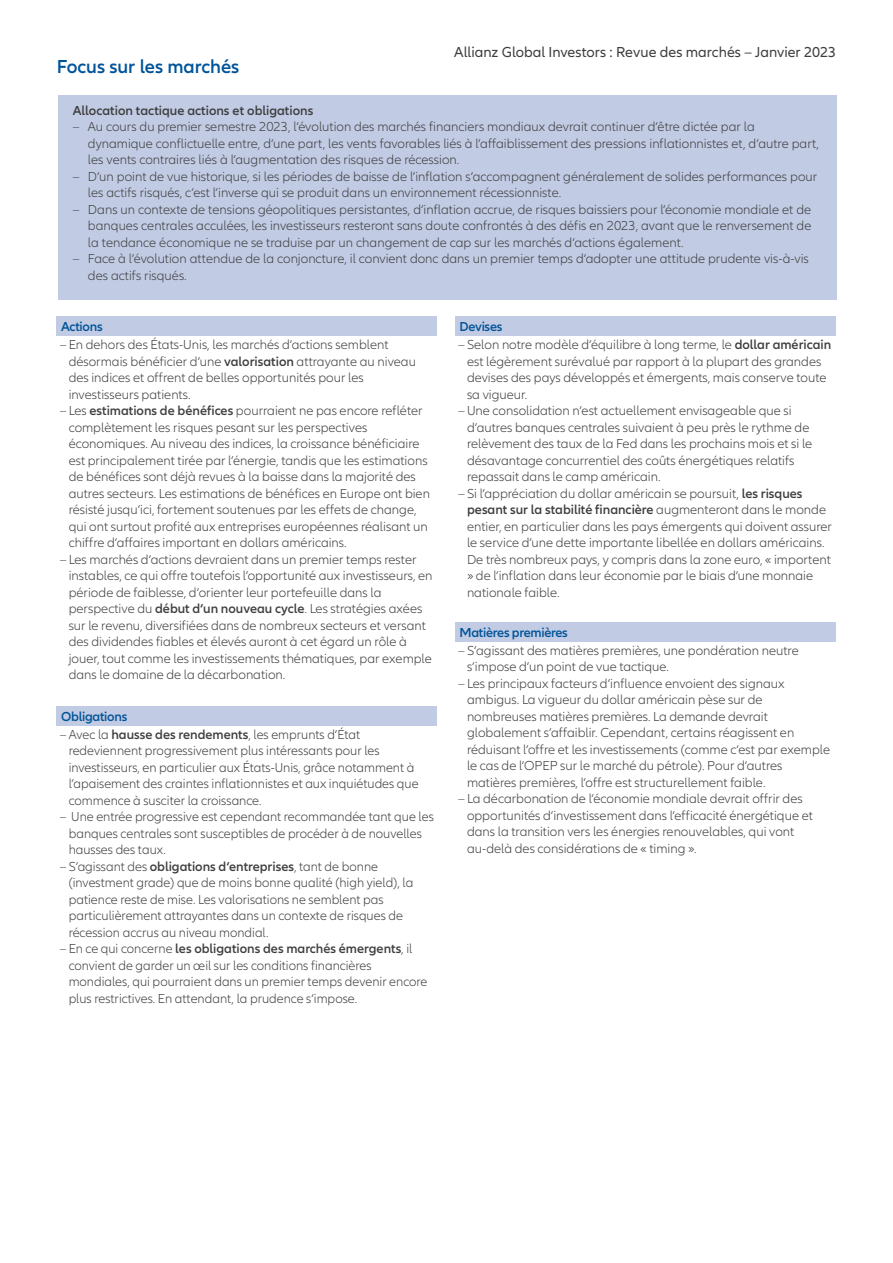
<style>
.page{position:relative;width:893px;height:1263px;background:#fff}
.page>*{position:absolute;margin:0;border:0;box-sizing:border-box;transform-origin:0 0}
.Copy_Highlight{font:600 19.5px "Allianz Neo";letter-spacing:-.005em;color:#015399}
.Pagina{font:15px "Allianz Neo";color:#3e3e3f}
.t1{font:300 13.5px/16.5px "Allianz Neo";color:#3e3e3f}
._03_KMBCMM_Body_styl{font:600 13.5px "Allianz Neo";letter-spacing:-.02em;color:#015399}
.Subheadline_10pt{font:600 13.5px "Allianz Neo";color:#3e3e3f}
.s1{font-weight:600}
</style>
<div class="page">
<div style="left:58px;top:95px;width:778px;height:204px;background:#c1cbe3"></div>
<div style="left:57px;top:316px;width:380px;height:20px;background:#c1cbe3"></div>
<div style="left:57px;top:706px;width:380px;height:19px;background:#c1cbe3"></div>
<div style="left:455px;top:316px;width:381px;height:20px;background:#c1cbe3"></div>
<div style="left:455px;top:622px;width:381px;height:19px;background:#c1cbe3"></div>
<p class="Pagina" style="left:454px;top:43px;width:383px">Allianz Global Investors : Revue des marchés – Janvier 2023</p>
<p class="Copy_Highlight" style="left:57px;top:55px;width:184px">Focus sur les marchés</p>
<p class="Subheadline_10pt" style="left:73px;top:102px;width:242px">Allocation tactique actions et obligations</p>
<p class="t1" style="left:88px;top:119px;width:733px;text-indent:-15px">– Au cours du premier semestre 2023, l‘évolution des marchés financiers mondiaux devrait continuer d‘être dictée par la dynamique conflictuelle entre, d‘une part, les vents favorables liés à l‘affaiblissement des pressions inflationnistes et, d‘autre part, les vents contraires liés à l‘augmentation des risques de récession.</p>
<p class="t1" style="left:88px;top:168px;width:731px;text-indent:-15px">– D‘un point de vue historique, si les périodes de baisse de l‘inflation s‘accompagnent généralement de solides performances pour les actifs risqués, c‘est l‘inverse qui se produit dans un environnement récessionniste.</p>
<p class="t1" style="left:88px;top:201px;width:725px;text-align:justify;text-indent:-15px">– Dans un contexte de tensions géopolitiques persistantes, d‘inflation accrue, de risques baissiers pour l‘économie mondiale et de banques centrales acculées, les investisseurs resteront sans doute confrontés à des défis en 2023, avant que le renversement de la tendance économique ne se traduise par un changement de cap sur les marchés d‘actions également.</p>
<p class="t1" style="left:88px;top:251px;width:722px;text-indent:-15px">– Face à l‘évolution attendue de la conjoncture, il convient donc dans un premier temps d‘adopter une attitude prudente vis-à-vis des actifs risqués.</p>
<p class="_03_KMBCMM_Body_styl" style="left:61px;top:319px;width:43px">Actions</p>
<p class="t1" style="left:69px;top:337px;width:349px;text-indent:-9px">– En dehors des États-Unis, les marchés d‘actions semblent désormais bénéficier d‘une <span class="s1">valorisation</span> attrayante au niveau des indices et offrent de belles opportunités pour les investisseurs patients.</p>
<p class="t1" style="left:69px;top:403px;width:363px;text-indent:-9px">– Les <span class="s1">estimations de bénéfices</span> pourraient ne pas encore refléter complètement les risques pesant sur les perspectives économiques. Au niveau des indices, la croissance bénéficiaire est principalement tirée par l‘énergie, tandis que les estimations de bénéfices sont déjà revues à la baisse dans la majorité des autres secteurs. Les estimations de bénéfices en Europe ont bien résisté jusqu‘ici, fortement soutenues par les effets de change, qui ont surtout profité aux entreprises européennes réalisant un chiffre d‘affaires important en dollars américains.</p>
<p class="t1" style="left:69px;top:551px;width:365px;text-indent:-9px">– Les marchés d‘actions devraient dans un premier temps rester instables, ce qui offre toutefois l‘opportunité aux investisseurs, en période de faiblesse, d‘orienter leur portefeuille dans la perspective du <span class="s1">début d‘un nouveau cycle</span>. Les stratégies axées sur le revenu, diversifiées dans de nombreux secteurs et versant des dividendes fiables et élevés auront à cet égard un rôle à jouer, tout comme les investissements thématiques, par exemple dans le domaine de la décarbonation.</p>
<p class="_03_KMBCMM_Body_styl" style="left:61px;top:709px;width:68px">Obligations</p>
<p class="t1" style="left:69px;top:726px;width:351px;text-indent:-9px">– Avec la <span class="s1">hausse des rendements</span>, les emprunts d‘État redeviennent progressivement plus intéressants pour les investisseurs, en particulier aux États-Unis, grâce notamment à l‘apaisement des craintes inflationnistes et aux inquiétudes que commence à susciter la croissance.</p>
<p class="t1" style="left:69px;top:809px;width:367px;text-indent:-9px">– Une entrée progressive est cependant recommandée tant que les banques centrales sont susceptibles de procéder à de nouvelles hausses des taux.</p>
<p class="t1" style="left:69px;top:858px;width:346px;text-indent:-9px">– S‘agissant des <span class="s1">obligations d‘entreprises</span>, tant de bonne (investment grade) que de moins bonne qualité (high yield), la patience reste de mise. Les valorisations ne semblent pas particulièrement attrayantes dans un contexte de risques de récession accrus au niveau mondial.</p>
<p class="t1" style="left:69px;top:941px;width:360px;text-indent:-9px">– En ce qui concerne <span class="s1">les obligations des marchés émergents</span>, il convient de garder un œil sur les conditions financières mondiales, qui pourraient dans un premier temps devenir encore plus restrictives. En attendant, la prudence s‘impose.</p>
<p class="_03_KMBCMM_Body_styl" style="left:459px;top:319px;width:44px">Devises</p>
<p class="t1" style="left:467px;top:337px;width:366px;text-indent:-9px">– Selon notre modèle d‘équilibre à long terme, le <span class="s1">dollar américain </span>est légèrement surévalué par rapport à la plupart des grandes devises des pays développés et émergents, mais conserve toute sa vigueur.</p>
<p class="t1" style="left:467px;top:403px;width:347px;text-indent:-9px">– Une consolidation n‘est actuellement envisageable que si d‘autres banques centrales suivaient à peu près le rythme de relèvement des taux de la Fed dans les prochains mois et si le désavantage concurrentiel des coûts énergétiques relatifs repassait dans le camp américain.</p>
<p class="t1" style="left:467px;top:485px;width:367px;text-indent:-9px">– Si l‘appréciation du dollar américain se poursuit, <span class="s1">les risques pesant sur la stabilité financière</span> augmenteront dans le monde entier, en particulier dans les pays émergents qui doivent assurer le service d‘une dette importante libellée en dollars américains.<br>De très nombreux pays, y compris dans la zone euro, « importent » de l‘inflation dans leur économie par le biais d‘une monnaie nationale faible.</p>
<p class="_03_KMBCMM_Body_styl" style="left:459px;top:625px;width:110px">Matières premières</p>
<p class="t1" style="left:467px;top:642px;width:333px;text-indent:-9px">– S‘agissant des matières premières, une pondération neutre s‘impose d‘un point de vue tactique.</p>
<p class="t1" style="left:467px;top:675px;width:365px;text-indent:-9px">– Les principaux facteurs d‘influence envoient des signaux ambigus. La vigueur du dollar américain pèse sur de nombreuses matières premières. La demande devrait globalement s‘affaiblir. Cependant, certains réagissent en réduisant l‘offre et les investissements (comme c‘est par exemple le cas de l‘OPEP sur le marché du pétrole). Pour d‘autres matières premières, l‘offre est structurellement faible.</p>
<p class="t1" style="left:467px;top:791px;width:347px;text-indent:-9px">– La décarbonation de l‘économie mondiale devrait offrir des opportunités d‘investissement dans l‘efficacité énergétique et dans la transition vers les énergies renouvelables, qui vont au-delà des considérations de « timing ».</p>
</div>
